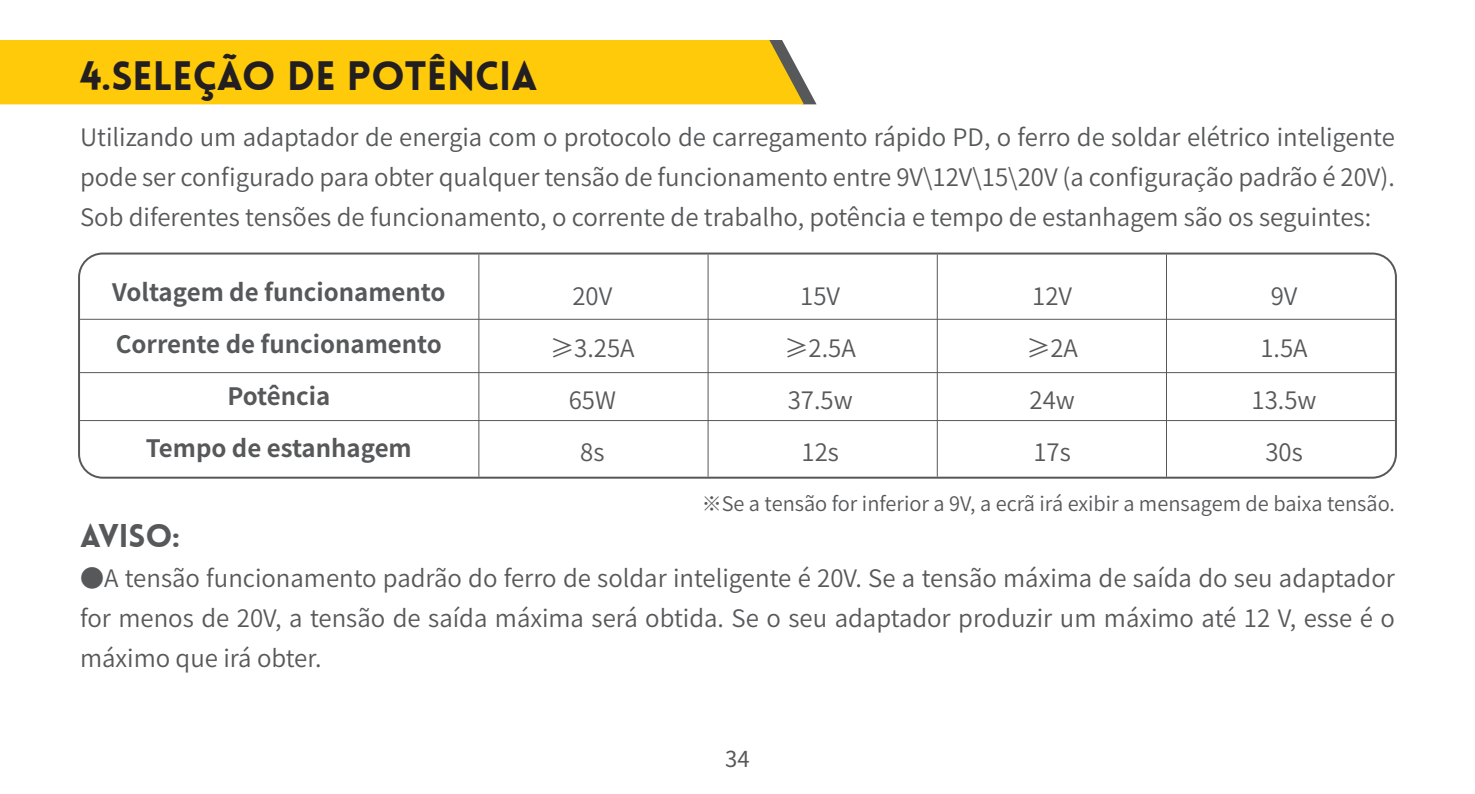
<style>
.page{position:relative;width:1475px;height:794px;background:#fff}
.page>*{position:absolute;margin:0;border:0;box-sizing:border-box;transform-origin:0 0}
.t1{font:900 40px "Lovelo";color:#231f20}
.t2{font:900 32px "Lovelo";color:#57585a}
.t3{font:24px/52px "Source Han Sans CN";color:#57585a;text-align:center}
.t4{font:700 24px/52px "Source Han Sans CN";color:#57585a;text-align:center}
.t5{font:22px "Source Han Sans CN";color:#57585a}
.t6{font:20px "Source Han Sans CN";color:#57585a}
</style>
<div class="page">
<svg style="left:803px;top:79px;width:13px;height:25px"></svg>
<div style="left:0;top:40px;width:803px;height:64px;background:#feca0a"></div>
<svg style="left:78px;top:252px;width:1318px;height:227px"></svg>
<hr style="left:80px;top:318px;width:1314px;height:2px;background:#57585a">
<hr style="left:80px;top:372px;width:1314px;height:1px;background:#57585a">
<hr style="left:80px;top:420px;width:1314px;height:1px;background:#57585a">
<hr style="left:478px;top:254px;width:1px;height:223px;background:#57585a">
<hr style="left:707px;top:254px;width:1px;height:223px;background:#57585a">
<hr style="left:1165px;top:254px;width:1px;height:223px;background:#57585a">
<hr style="left:936px;top:254px;width:1px;height:223px;background:#57585a">
<h1 class="t1" style="left:80px;top:52px;width:459px">4.SELEÇÃO DE POTÊNCIA</h1>
<p class="t3" style="left:80px;top:117px;width:1316px;line-height:40px;text-align:justify">Utilizando um adaptador de energia com o protocolo de carregamento rápido PD, o ferro de soldar elétrico inteligente pode ser configurado para obter qualquer tensão de funcionamento entre 9V\12V\15\20V (a configuração padrão é 20V).<br>Sob diferentes tensões de funcionamento, o corrente de trabalho, potência e tempo de estanhagem são os seguintes:</p>
<p class="t4" style="left:112px;top:266px;width:335px">Voltagem de funcionamento<br>Corrente de funcionamento<br>Potência<br>Tempo de estanhagem</p>
<p class="t3" style="left:550px;top:270px;width:86px">20V ≥3.25A<br>65W<br>8s</p>
<p class="t3" style="left:784px;top:270px;width:73px">15V ≥2.5A<br>37.5w<br>12s</p>
<p class="t3" style="left:1026px;top:270px;width:53px;text-align:left">12V ≥2A<br>24w<br>17s</p>
<p class="t3" style="left:1251px;top:270px;width:66px">9V<br>1.5A<br>13.5w<br>30s</p>
<p class="t6" style="left:701px;top:493px;width:694px">※Se a tensão for inferior a 9V, a ecrã irá exibir a mensagem de baixa tensão.</p>
<h2 class="t2" style="left:80px;top:517px;width:101px">AVISO:</h2>
<p class="t3" style="left:80px;top:558px;width:1316px;line-height:40px;text-align:justify">●A tensão funcionamento padrão do ferro de soldar inteligente é 20V. Se a tensão máxima de saída do seu adaptador for menos de 20V, a tensão de saída máxima será obtida. Se o seu adaptador produzir um máximo até 12 V, esse é o máximo que irá obter.</p>
<p class="t5" style="left:725px;top:747px;width:26px">34</p>
</div>
